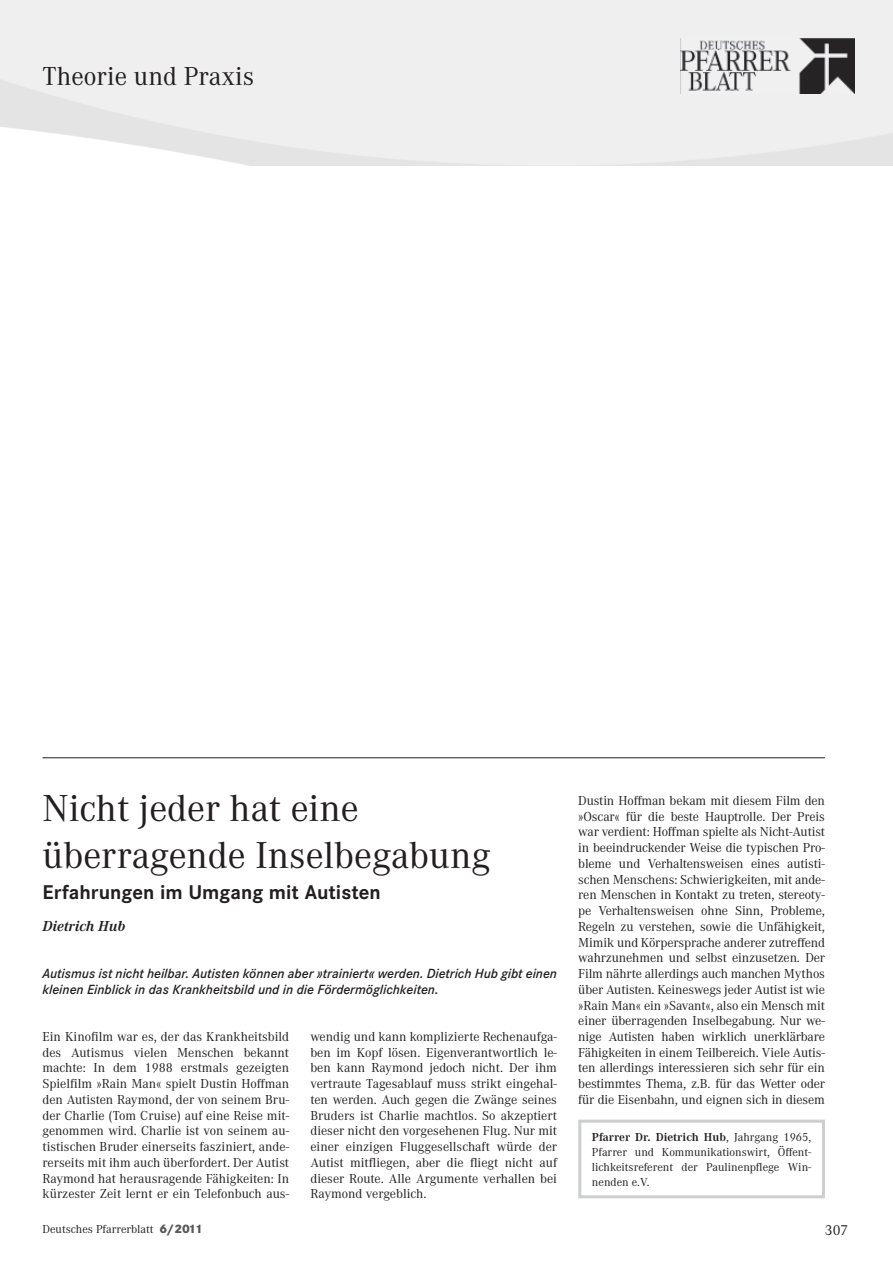
<style>
.page{position:relative;width:893px;height:1263px;background:#fff}
.page>*{position:absolute;margin:0;border:0;box-sizing:border-box;transform-origin:0 0}
.t1{font:39px/47.2px "Corporate A";color:#231f20}
.t2{font:27px "Corporate A";color:#231f20}
.t3{font:700 19.5px "Corporate SBQ";color:#231f20}
.t4{font:italic 700 15px "Corporate A";color:#231f20}
.t5{font:15px "Corporate A";color:#231f20}
.t6{font:13.5px/15.8px "Corporate A";color:#231f20;text-align:justify}
.t7{font:italic 500 13.05px/15.8px "Corporate SBQ";color:#231f20}
.t8{font:12px/14.9px "Corporate A";color:#231f20;text-align:justify}
.s1{font-family:"Corporate SBQ";font-weight:800;color:#57585a}
.s2{font-weight:700}
</style>
<div class="page">
<img style="left:0;top:0;width:893px;height:166px">
<img style="left:680px;top:38px;width:174px;height:55px">
<hr style="left:43px;top:757px;width:782px;height:1px;background:#231f20">
<div style="left:578px;top:1120px;width:247px;height:78px;border:3px solid #cdced0"></div>
<h2 class="t2" style="left:43px;top:60px;width:213px">Theorie und Praxis</h2>
<h1 class="t1" style="left:43px;top:784px;width:450px">Nicht jeder hat eine überragende Inselbegabung</h1>
<h3 class="t3" style="left:43px;top:881px;width:340px">Erfahrungen im Umgang mit Autisten</h3>
<p class="t4" style="left:43px;top:917px;width:84px">Dietrich Hub</p>
<p class="t7" style="left:43px;top:965px;width:516px">Autismus ist nicht heilbar. Autisten können aber »trainiert« werden. Dietrich Hub gibt einen kleinen Einblick in das Krankheitsbild und in die Fördermöglichkeiten.</p>
<p class="t6" style="left:43px;top:1028px;width:248px">Ein Kinofilm war es, der das Krankheitsbild des Autismus vielen Menschen bekannt machte: In dem 1988 erstmals gezeigten Spielfilm »Rain Man« spielt Dustin Hoffman den Autisten Raymond, der von seinem Bru&shy;der Charlie (Tom Cruise) auf eine Reise mit&shy;genommen wird. Charlie ist von seinem au&shy;tistischen Bruder einerseits fasziniert, ande&shy;rerseits mit ihm auch überfordert. Der Autist Raymond hat herausragende Fähigkeiten: In kürzester Zeit lernt er ein Telefonbuch aus-</p>
<p class="t6" style="left:310px;top:1028px;width:248px">wendig und kann komplizierte Rechenaufga&shy;ben im Kopf lösen. Eigenverantwortlich le&shy;ben kann Raymond jedoch nicht. Der ihm vertraute Tagesablauf muss strikt eingehal&shy;ten werden. Auch gegen die Zwänge seines Bruders ist Charlie machtlos. So akzeptiert dieser nicht den vorgesehenen Flug. Nur mit einer einzigen Fluggesellschaft würde der Autist mitfliegen, aber die fliegt nicht auf dieser Route. Alle Argumente verhallen bei Raymond vergeblich.</p>
<p class="t8" style="left:43px;top:1221px;width:162px">Deutsches Pfarrerblatt <span class="s1">6/2011</span></p>
<p class="t6" style="left:578px;top:792px;width:248px">Dustin Hoffman bekam mit diesem Film den »Oscar« für die beste Hauptrolle. Der Preis war verdient: Hoffman spielte als Nicht-Autist in beeindruckender Weise die typischen Pro&shy;bleme und Verhaltensweisen eines autisti&shy;schen Menschens: Schwierigkeiten, mit ande&shy;ren Menschen in Kontakt zu treten, stereoty&shy;pe Verhaltensweisen ohne Sinn, Probleme, Regeln zu verstehen, sowie die Unfähigkeit, Mimik und Körpersprache anderer zutreffend wahrzunehmen und selbst einzusetzen. Der Film nährte allerdings auch manchen Mythos über Autisten. Keineswegs jeder Autist ist wie »Rain Man« ein »Savant«, also ein Mensch mit einer überragenden Inselbegabung. Nur we&shy;nige Autisten haben wirklich unerklärbare Fähigkeiten in einem Teilbereich. Viele Autis&shy;ten allerdings interessieren sich sehr für ein bestimmtes Thema, z.B. für das Wetter oder für die Eisenbahn, und eignen sich in diesem</p>
<p class="t8" style="left:592px;top:1130px;width:221px"><span class="s2">Pfarrer Dr. Dietrich Hub</span>, Jahrgang 1965, Pfarrer und Kommunikationswirt, Öffent&shy;lichkeitsreferent der Paulinenpflege Win&shy;nenden e.V.</p>
<p class="t5" style="left:825px;top:1221px;width:25px">307</p>
</div>
